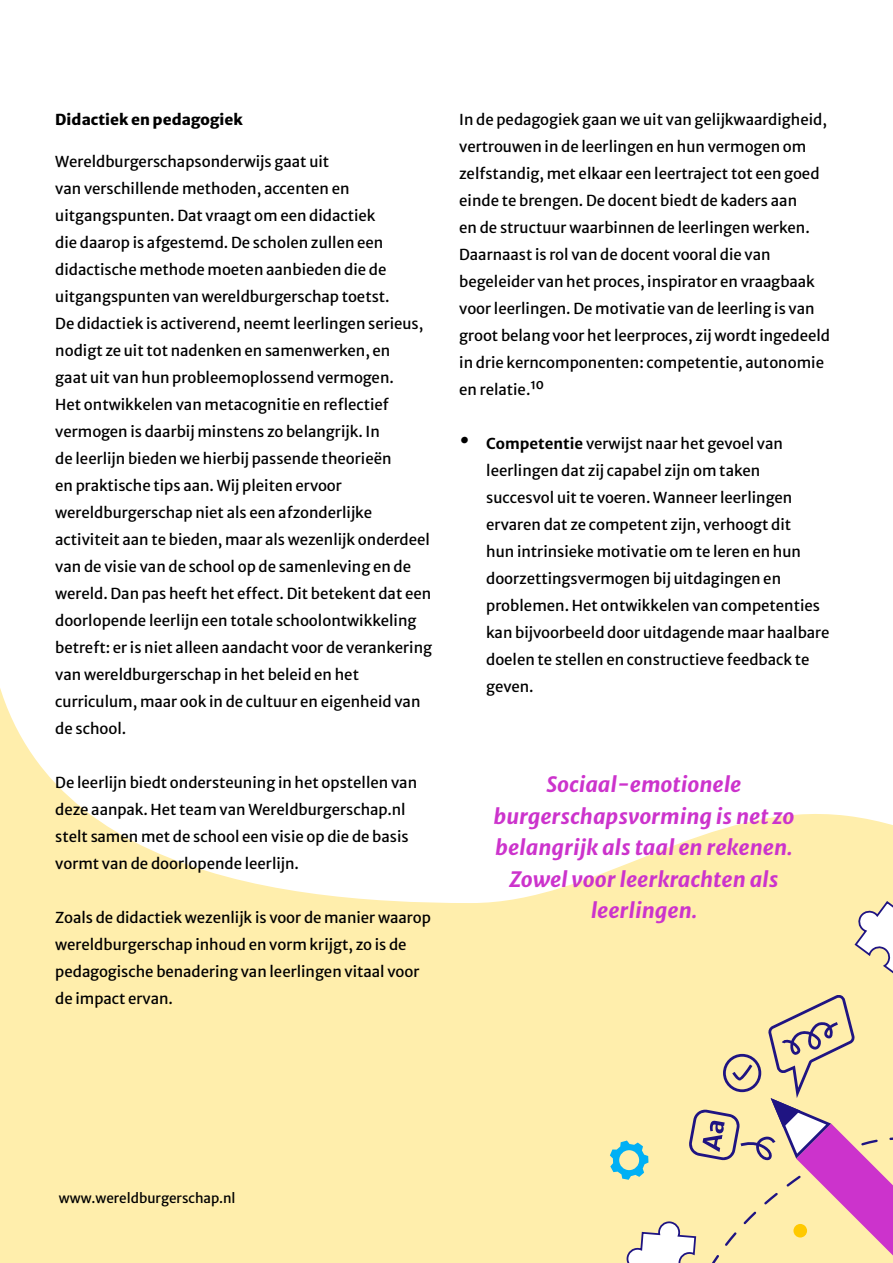
<style>
.page{position:relative;width:893px;height:1263px;background:#fff}
.page>*{position:absolute;margin:0;border:0;box-sizing:border-box;transform-origin:0 0}
.t1{font:italic 700 21px/31.5px "Merriweather Sans";color:#c3c;text-align:center}
.t2{font:15px/27px "Merriweather Sans";color:#000}
.t3{font:800 15px "Merriweather Sans";color:#000}
.t4{font:13.5px "Merriweather Sans";color:#000}
.s1{font-weight:700;font-size:25.2px}
.s2{font-weight:700}
</style>
<div class="page">
<svg style="left:0;top:688px;width:893px;height:575px;fill:#ffeeac"></svg>
<svg style="left:610px;top:995px;width:283px;height:268px;background:#eed5af"></svg>
<svg style="left:853px;top:900px;width:40px;height:78px"></svg>
<p class="t3" style="left:55px;top:106px;width:189px">Didactiek en pedagogiek</p>
<p class="t2" style="left:55px;top:147px;width:378px">Wereldburgerschapsonderwijs gaat uit<br>van verschillende methoden, accenten en uitgangspunten. Dat vraagt om een didactiek<br>die daarop is afgestemd. De scholen zullen een didactische methode moeten aanbieden die de uitgangspunten van wereldburgerschap toetst.<br>De didactiek is activerend, neemt leerlingen serieus, nodigt ze uit tot nadenken en samenwerken, en<br>gaat uit van hun probleemoplossend vermogen.<br>Het ontwikkelen van metacognitie en reflectief vermogen is daarbij minstens zo belangrijk. In<br>de leerlijn bieden we hierbij passende theorieën<br>en praktische tips aan. Wij pleiten ervoor wereldburgerschap niet als een afzonderlijke activiteit aan te bieden, maar als wezenlijk onderdeel van de visie van de school op de samenleving en de wereld. Dan pas heeft het effect. Dit betekent dat een doorlopende leerlijn een totale schoolontwikkeling betreft: er is niet alleen aandacht voor de verankering van wereldburgerschap in het beleid en het curriculum, maar ook in de cultuur en eigenheid van de school.</p>
<p class="t2" style="left:55px;top:768px;width:363px">De leerlijn biedt ondersteuning in het opstellen van deze aanpak. Het team van Wereldburgerschap.nl stelt samen met de school een visie op die de basis vormt van de doorlopende leerlijn.</p>
<p class="t2" style="left:55px;top:903px;width:377px">Zoals de didactiek wezenlijk is voor de manier waarop wereldburgerschap inhoud en vorm krijgt, zo is de pedagogische benadering van leerlingen vitaal voor de impact ervan.</p>
<p class="t2" style="left:459px;top:105px;width:372px">In de pedagogiek gaan we uit van gelijkwaardigheid, vertrouwen in de leerlingen en hun vermogen om zelfstandig, met elkaar een leertraject tot een goed einde te brengen. De docent biedt de kaders aan<br>en de structuur waarbinnen de leerlingen werken.<br>Daarnaast is rol van de docent vooral die van begeleider van het proces, inspirator en vraagbaak voor leerlingen. De motivatie van de leerling is van groot belang voor het leerproces, zij wordt ingedeeld in drie kerncomponenten: competentie, autonomie en relatie.10</p>
<p class="t2" style="left:486px;top:429px;width:345px;text-indent:-27px"><span class="s1">•</span> <span class="s2">Competentie</span> verwijst naar het gevoel van leerlingen dat zij capabel zijn om taken succesvol uit te voeren. Wanneer leerlingen ervaren dat ze competent zijn, verhoogt dit<br>hun intrinsieke motivatie om te leren en hun doorzettingsvermogen bij uitdagingen en problemen. Het ontwikkelen van competenties kan bijvoorbeeld door uitdagende maar haalbare doelen te stellen en constructieve feedback te geven.</p>
<h1 class="t1" style="left:493px;top:769px;width:302px">Sociaal-emotionele burgerschapsvorming is net zo belangrijk als taal en rekenen.<br>Zowel voor leerkrachten als leerlingen.</h1>
<p class="t4" style="left:59px;top:1186px;width:178px">www.wereldburgerschap.nl</p>
</div>
